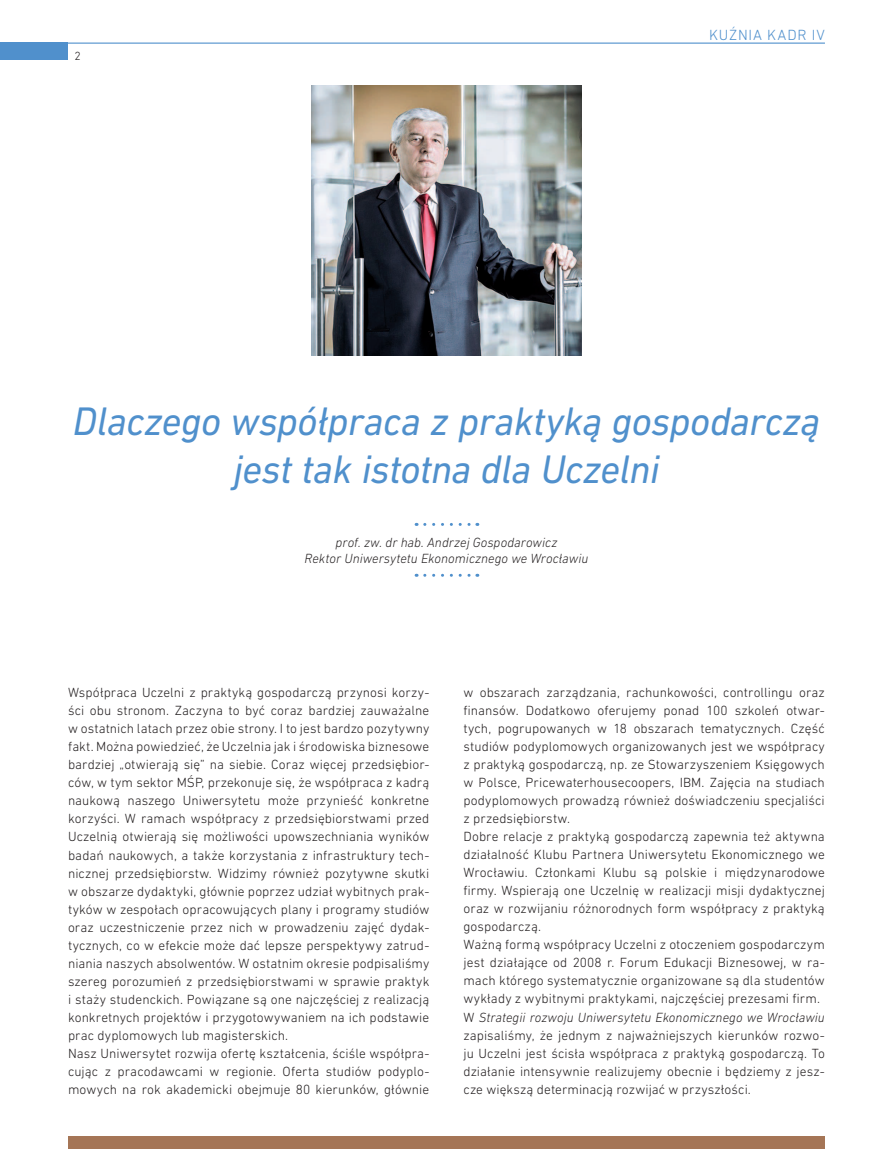
<style>
.page{position:relative;width:893px;height:1149px;background:#fff}
.page>*{position:absolute;margin:0;border:0;box-sizing:border-box;transform-origin:0 0}
.t1{font:italic 40.5px/48.6px "DIN Next LT Pro";letter-spacing:-.015em;color:#5090cc;text-align:center}
.t2{font:300 15px "DIN Next LT Pro";letter-spacing:.055em;color:#5090cc}
.t3{font:300 13.5px/18px "DIN Next LT Pro";letter-spacing:.005em;color:#231f20}
.t4{font:italic 300 13.5px/16.5px "DIN Next LT Pro";color:#231f20;text-align:center}
.t5{font:300 12px "DIN Next LT Pro";color:#231f20}
.s1{font-style:italic}
</style>
<div class="page">
<hr style="left:0;top:43px;width:825px;height:1px;background:#5090cc">
<div style="left:0;top:43px;width:68px;height:17px;background:#5090cc"></div>
<div style="left:68px;top:1135px;width:757px;height:13px;background:#a57556"></div>
<img style="left:311px;top:85px;width:271px;height:270px">
<svg style="left:425px;top:573px;width:53px;height:3px"></svg>
<svg style="left:425px;top:522px;width:53px;height:3px"></svg>
<p class="t5" style="left:74px;top:49px;width:8px">2</p>
<p class="t2" style="left:709px;top:27px;width:117px">KUŹNIA KADR IV</p>
<h1 class="t1" style="left:73px;top:396px;width:749px">Dlaczego współpraca z praktyką gospodarczą jest tak istotna dla Uczelni</h1>
<p class="t4" style="left:305px;top:533px;width:285px">prof. zw. dr hab. Andrzej Gospodarowicz<br>Rektor Uniwersytetu Ekonomicznego we Wrocławiu</p>
<p class="t3" style="left:68px;top:683px;width:363px">Współpraca Uczelni z praktyką gospodarczą przynosi korzy&shy;ści obu stronom. Zaczyna to być coraz bardziej zauważalne w ostatnich latach przez obie strony. I to jest bardzo pozytywny fakt. Można powiedzieć, że Uczelnia jak i środowiska biznesowe bardziej „otwierają się” na siebie. Coraz więcej przedsiębior&shy;ców, w tym sektor MŚP, przekonuje się, że współpraca z kadrą naukową naszego Uniwersytetu może przynieść konkretne korzyści. W ramach współpracy z przedsiębiorstwami przed Uczelnią otwierają się możliwości upowszechniania wyników badań naukowych, a także korzystania z infrastruktury tech&shy;nicznej przedsiębiorstw. Widzimy również pozytywne skutki w obszarze dydaktyki, głównie poprzez udział wybitnych prak&shy;tyków w zespołach opracowujących plany i programy studiów oraz uczestniczenie przez nich w prowadzeniu zajęć dydak&shy;tycznych, co w efekcie może dać lepsze perspektywy zatrud&shy;niania naszych absolwentów. W ostatnim okresie podpisaliśmy szereg porozumień z przedsiębiorstwami w sprawie praktyk i staży studenckich. Powiązane są one najczęściej z realizacją konkretnych projektów i przygotowywaniem na ich podstawie prac dyplomowych lub magisterskich.<br>Nasz Uniwersytet rozwija ofertę kształcenia, ściśle współpra&shy;cując z pracodawcami w regionie. Oferta studiów podyplo&shy;mowych na rok akademicki obejmuje 80 kierunków, głównie</p>
<p class="t3" style="left:463px;top:683px;width:363px">w obszarach zarządzania, rachunkowości, controllingu oraz finansów. Dodatkowo oferujemy ponad 100 szkoleń otwar&shy;tych, pogrupowanych w 18 obszarach tematycznych. Część studiów podyplomowych organizowanych jest we współpracy z praktyką gospodarczą, np. ze Stowarzyszeniem Księgowych w Polsce, Pricewaterhousecoopers, IBM. Zajęcia na studiach podyplomowych prowadzą również doświadczeniu specjaliści z przedsiębiorstw.<br>Dobre relacje z praktyką gospodarczą zapewnia też aktywna działalność Klubu Partnera Uniwersytetu Ekonomicznego we Wrocławiu. Członkami Klubu są polskie i międzynarodowe firmy. Wspierają one Uczelnię w realizacji misji dydaktycznej oraz w rozwijaniu różnorodnych form współpracy z praktyką gospodarczą.<br>Ważną formą współpracy Uczelni z otoczeniem gospodarczym jest działające od 2008 r. Forum Edukacji Biznesowej, w ra&shy;mach którego systematycznie organizowane są dla studentów wykłady z wybitnymi praktykami, najczęściej prezesami firm.<br>W <span class="s1">Strategii rozwoju Uniwersytetu Ekonomicznego we Wrocławiu </span>zapisaliśmy, że jednym z najważniejszych kierunków rozwo&shy;ju Uczelni jest ścisła współpraca z praktyką gospodarczą. To działanie intensywnie realizujemy obecnie i będziemy z jesz&shy;cze większą determinacją rozwijać w przyszłości.</p>
</div>
